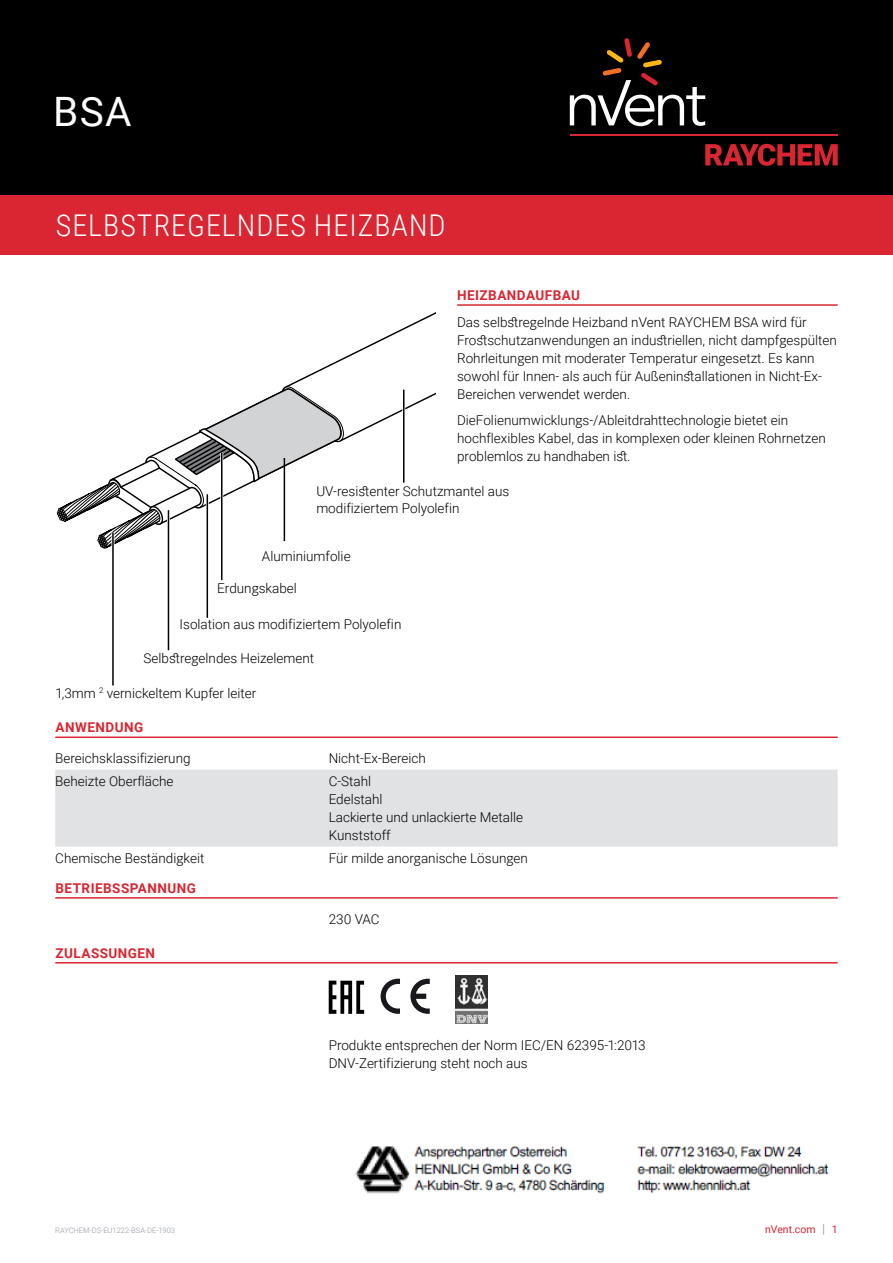
<style>
.page{position:relative;width:893px;height:1263px;background:#fff}
.page>*{position:absolute;margin:0;border:0;box-sizing:border-box;transform-origin:0 0}
.t1{font:40.5px "Roboto";color:#fff}
.t2{font:300 30px "Roboto Condensed";letter-spacing:.035em;color:#fff}
.t3{font:300 13.5px/18px "Roboto";color:#000}
.t4{font:700 13.5px "Roboto";letter-spacing:.035em;color:#d92632}
.t5{font:10.5px "Roboto";color:#d92632}
.t6{font:300 7.5px "Roboto";color:#90969e}
.s1{font-size:12.6px;color:#90969e}
</style>
<div class="page">
<div style="left:0;top:0;width:893px;height:196px;background:#000"></div>
<svg style="left:705px;top:144px;width:133px;height:22px"></svg>
<hr style="left:570px;top:134px;width:268px;height:2px;background:#d92632">
<svg style="left:570px;top:38px;width:135px;height:88px"></svg>
<div style="left:0;top:196px;width:893px;height:59px;background:#d92632"></div>
<hr style="left:457px;top:304px;width:381px;height:2px;background:#d92632">
<hr style="left:55px;top:736px;width:783px;height:2px;background:#d92632">
<hr style="left:55px;top:897px;width:783px;height:2px;background:#d92632">
<hr style="left:55px;top:962px;width:783px;height:1px;background:#d92632">
<div style="left:55px;top:770px;width:783px;height:76px;background:#e1e2e4"></div>
<svg style="left:329px;top:981px;width:35px;height:33px"></svg>
<svg style="left:410px;top:979px;width:20px;height:35px"></svg>
<svg style="left:381px;top:979px;width:19px;height:35px"></svg>
<svg style="left:56px;top:312px;width:380px;height:237px"></svg>
<hr style="left:111px;top:533px;width:3px;height:152px;background:#fff">
<hr style="left:112px;top:533px;width:2px;height:152px;background:#000">
<hr style="left:167px;top:510px;width:3px;height:140px;background:#fff">
<hr style="left:168px;top:510px;width:1px;height:140px;background:#000">
<hr style="left:206px;top:494px;width:3px;height:124px;background:#fff">
<hr style="left:207px;top:494px;width:1px;height:124px;background:#000">
<hr style="left:220px;top:453px;width:3px;height:127px;background:#fff">
<hr style="left:221px;top:453px;width:1px;height:127px;background:#000">
<hr style="left:402px;top:390px;width:3px;height:60px;background:#fff">
<hr style="left:403px;top:390px;width:1px;height:93px;background:#000">
<hr style="left:284px;top:458px;width:1px;height:83px;background:#000">
<img style="left:456px;top:976px;width:32px;height:47px">
<img style="left:354px;top:1147px;width:475px;height:47px">
<h1 class="t1" style="left:53px;top:83px;width:80px">BSA</h1>
<h2 class="t2" style="left:56px;top:204px;width:391px">SELBSTREGELNDES HEIZBAND</h2>
<p class="t4" style="left:457px;top:286px;width:125px">HEIZBANDAUFBAU</p>
<p class="t3" style="left:457px;top:312px;width:381px">Das selbstregelnde Heizband nVent RAYCHEM BSA wird für Frostschutzanwendungen an industriellen, nicht dampfgespülten Rohrleitungen mit moderater Temperatur eingesetzt. Es kann sowohl für Innen- als auch für Außeninstallationen in Nicht-Ex-Bereichen verwendet werden.</p>
<p class="t3" style="left:457px;top:411px;width:370px">DieFolienumwicklungs-/Ableitdrahttechnologie bietet ein hochflexibles Kabel, das in komplexen oder kleinen Rohrnetzen problemlos zu handhaben ist.</p>
<p class="t3" style="left:316px;top:483px;width:194px;line-height:16.2px">UV-resistenter Schutzmantel aus modifiziertem Polyolefin</p>
<p class="t3" style="left:262px;top:547px;width:90px">Aluminiumfolie</p>
<p class="t3" style="left:217px;top:579px;width:81px">Erdungskabel</p>
<p class="t3" style="left:180px;top:615px;width:223px">Isolation aus modifiziertem Polyolefin</p>
<p class="t3" style="left:144px;top:648px;width:172px">Selbstregelndes Heizelement</p>
<p class="t3" style="left:56px;top:683px;width:202px">1,3mm <sup>2</sup> vernickeltem Kupfer leiter</p>
<p class="t4" style="left:56px;top:718px;width:89px">ANWENDUNG</p>
<p class="t3" style="left:55px;top:749px;width:137px">Bereichsklassifizierung</p>
<p class="t3" style="left:329px;top:749px;width:99px">Nicht-Ex-Bereich</p>
<p class="t3" style="left:55px;top:772px;width:120px">Beheizte Oberfläche</p>
<p class="t3" style="left:329px;top:772px;width:196px">C-Stahl<br>Edelstahl<br>Lackierte und unlackierte Metalle<br>Kunststoff</p>
<p class="t3" style="left:55px;top:849px;width:151px">Chemische Beständigkeit</p>
<p class="t3" style="left:329px;top:849px;width:201px">Für milde anorganische Lösungen</p>
<p class="t4" style="left:56px;top:879px;width:142px">BETRIEBSSPANNUNG</p>
<p class="t3" style="left:329px;top:909px;width:52px">230 VAC</p>
<p class="t4" style="left:56px;top:943px;width:101px">ZULASSUNGEN</p>
<p class="t3" style="left:329px;top:1035px;width:318px">Produkte entsprechen der Norm IEC/EN 62395-1:2013<br>DNV-Zertifizierung steht noch aus</p>
<p class="t6" style="left:55px;top:1225px;width:121px">RAYCHEM-DS-EU1222-BSA-DE-1903</p>
<p class="t5" style="left:765px;top:1222px;width:74px">nVent.com <span class="s1">|</span> 1</p>
</div>
